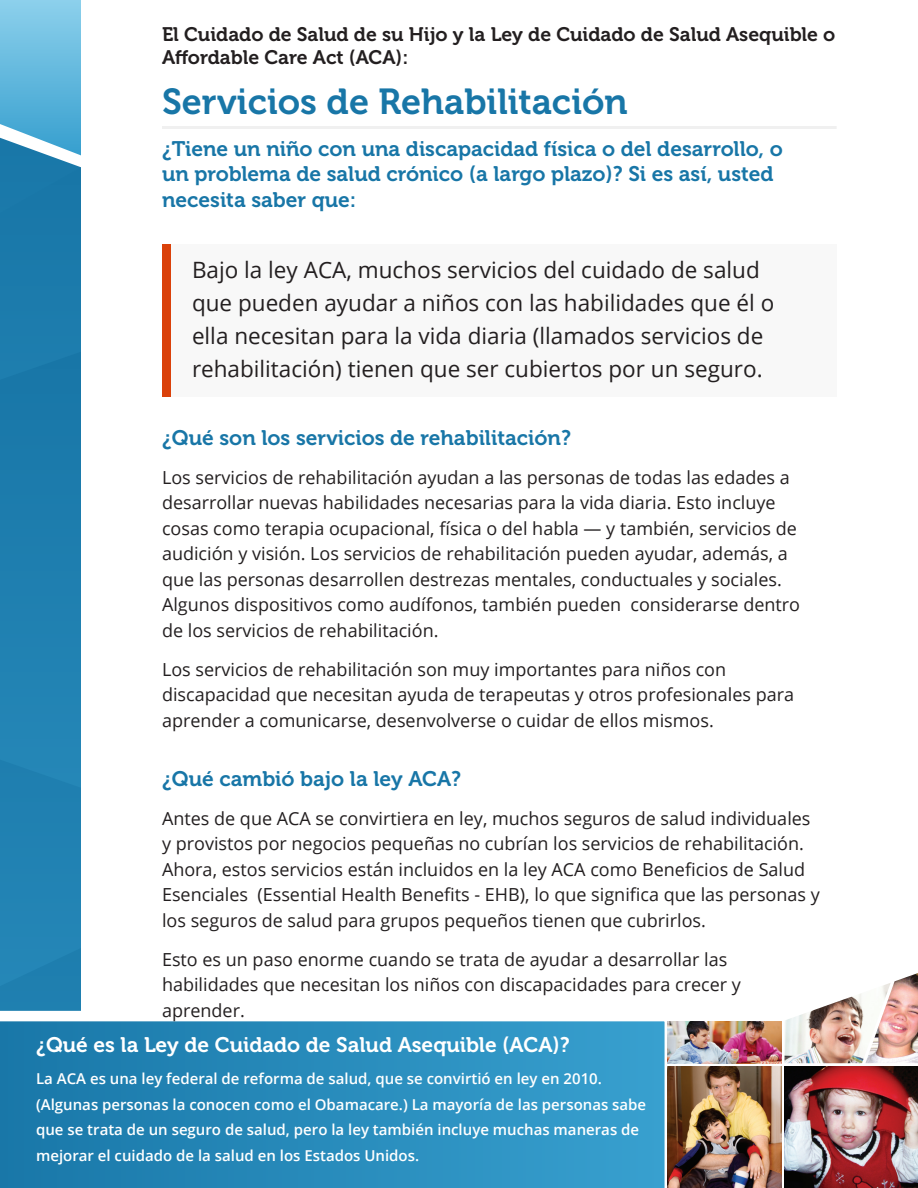
<style>
.page{position:relative;width:918px;height:1188px;background:#fff}
.page>*{position:absolute;margin:0;border:0;box-sizing:border-box;transform-origin:0 0}
.Main_Title{font:36px "Museo 700";color:#1876a7}
.Call_Out{font:22.5px/33px "Open Sans";color:#231f20}
.Subhead{font:21px/25.5px "Museo 700";color:#1876a7}
.Subhead-2{font:21px "Museo 700";color:#fff}
.Pretitle{font:19.5px/23.4px "Museo 700";color:#231f20}
.Body_Copy{font:18px/25.5px "Open Sans";color:#231f20}
.What_is_ACA{font:600 15px/25.5px "Open Sans";color:#fff}
</style>
<div class="page">
<svg style="left:0;top:0;width:81px;height:133px;background:#69bbdf"></svg>
<svg style="left:0;top:133px;width:81px;height:34px"></svg>
<div style="left:0;top:167px;width:81px;height:185px;background:#1b79aa"></div>
<div style="left:0;top:352px;width:81px;height:403px;background:#1e7eaf"></div>
<div style="left:0;top:755px;width:81px;height:251px;background:#2182b3"></div>
<svg style="left:0;top:1006px;width:668px;height:182px;background:#3a95c1"></svg>
<svg style="left:668px;top:1053px;width:250px;height:135px"></svg>
<img style="left:668px;top:1021px;width:114px;height:42px">
<img style="left:668px;top:1066px;width:114px;height:122px">
<img style="left:785px;top:994px;width:80px;height:69px">
<img style="left:865px;top:973px;width:53px;height:90px">
<img style="left:785px;top:1066px;width:133px;height:122px">
<hr style="left:162px;top:126px;width:675px;height:3px;background:#f0f0f0">
<div style="left:162px;top:244px;width:675px;height:153px;background:#f8f8f8"></div>
<div style="left:162px;top:244px;width:9px;height:153px;background:#da410a"></div>
<h1 class="Pretitle" style="left:162px;top:22px;width:675px">El Cuidado de Salud de su Hijo y la Ley de Cuidado de Salud Asequible o<br>Affordable Care Act (ACA):</h1>
<h1 class="Main_Title" style="left:162px;top:81px;width:467px">Servicios de Rehabilitación</h1>
<h3 class="Subhead" style="left:162px;top:136px;width:622px">¿Tiene un niño con una discapacidad física o del desarrollo, o un problema de salud crónico (a largo plazo)? Si es así, usted necesita saber que:</h3>
<h2 class="Call_Out" style="left:192px;top:253px;width:584px">Bajo la ley ACA, muchos servicios del cuidado de salud que pueden ayudar a niños con las habilidades que él o ella necesitan para la vida diaria (llamados servicios de rehabilitación) tienen que ser cubiertos por un seguro.</h2>
<h3 class="Subhead" style="left:162px;top:425px;width:411px">¿Qué son los servicios de rehabilitación?</h3>
<p class="Body_Copy" style="left:162px;top:464px;width:640px">Los servicios de rehabilitación ayudan a las personas de todas las edades a desarrollar nuevas habilidades necesarias para la vida diaria. Esto incluye cosas como terapia ocupacional, física o del habla — y también, servicios de audición y visión. Los servicios de rehabilitación pueden ayudar, además, a que las personas desarrollen destrezas mentales, conductuales y sociales.<br>Algunos dispositivos como audífonos, también pueden considerarse dentro de los servicios de rehabilitación.</p>
<p class="Body_Copy" style="left:162px;top:656px;width:634px">Los servicios de rehabilitación son muy importantes para niños con discapacidad que necesitan ayuda de terapeutas y otros profesionales para aprender a comunicarse, desenvolverse o cuidar de ellos mismos.</p>
<h3 class="Subhead" style="left:162px;top:766px;width:301px">¿Qué cambió bajo la ley ACA?</h3>
<p class="Body_Copy" style="left:162px;top:805px;width:659px">Antes de que ACA se convirtiera en ley, muchos seguros de salud individuales y provistos por negocios pequeñas no cubrían los servicios de rehabilitación.<br>Ahora, estos servicios están incluidos en la ley ACA como Beneficios de Salud Esenciales (Essential Health Benefits - EHB), lo que significa que las personas y los seguros de salud para grupos pequeños tienen que cubrirlos.</p>
<p class="Body_Copy" style="left:162px;top:946px;width:580px">Esto es un paso enorme cuando se trata de ayudar a desarrollar las habilidades que necesitan los niños con discapacidades para crecer y aprender.</p>
<h3 class="Subhead-2" style="left:36px;top:1033px;width:535px">¿Qué es la Ley de Cuidado de Salud Asequible (ACA)?</h3>
<p class="What_is_ACA" style="left:36px;top:1066px;width:612px">La ACA es una ley federal de reforma de salud, que se convirtió en ley en 2010. (Algunas personas la conocen como el Obamacare.) La mayoría de las personas sabe que se trata de un seguro de salud, pero la ley también incluye muchas maneras de mejorar el cuidado de la salud en los Estados Unidos.</p>
</div>
